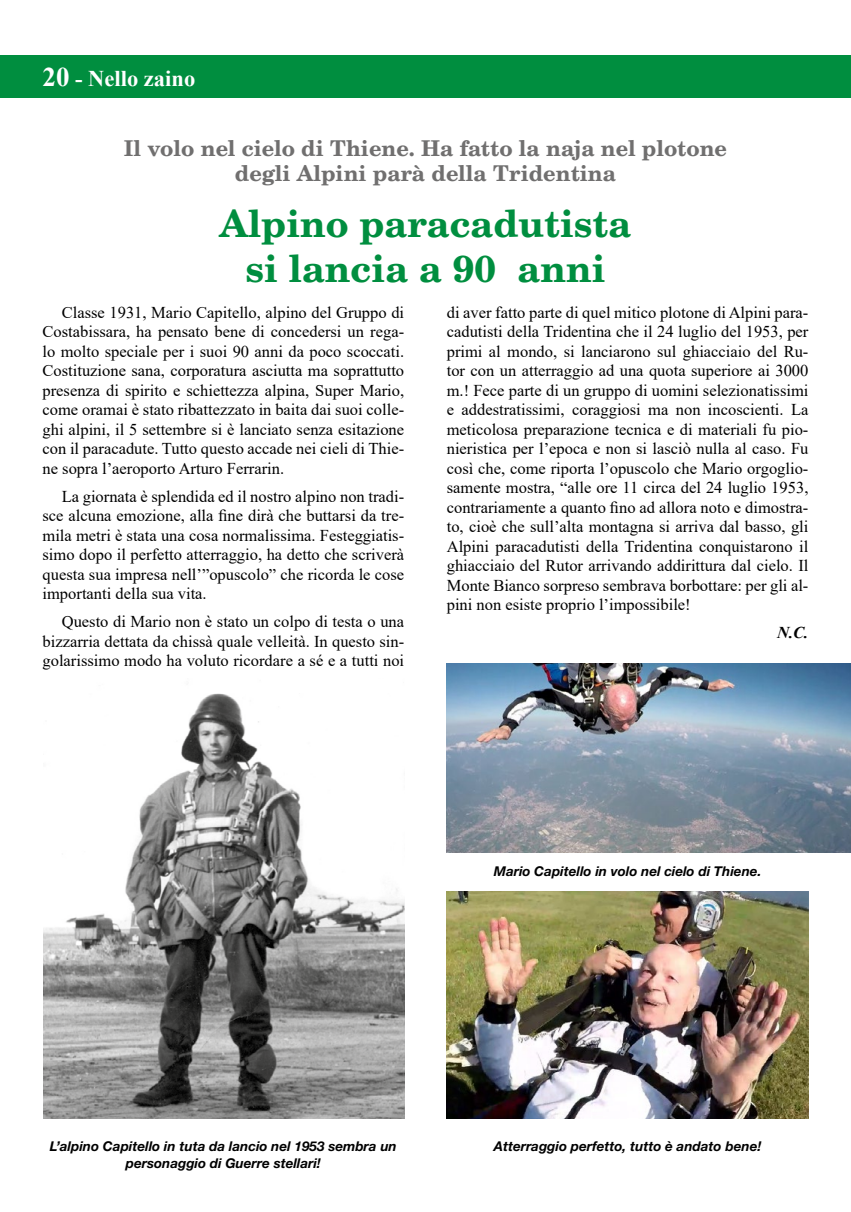
<style>
.page{position:relative;width:851px;height:1212px;background:#fff}
.page>*{position:absolute;margin:0;border:0;box-sizing:border-box;transform-origin:0 0}
.t1{font:700 37.5px/45px "C059";color:#008e3f;text-align:center}
.t2{font:700 22.5px "Times New Roman";color:#fff}
.t3{font:700 21.75px/24.8px "C059";color:#706f6f;text-align:center}
.t4{font:16.5px/19.5px "Times New Roman";color:#000;text-align:justify}
.t5{font:italic 700 16.5px "Times New Roman";color:#000}
.t6{font:italic 700 13.5px "Helvetica Neue LT Std";color:#000}
.s1{font-size:27px}
</style>
<div class="page">
<div style="left:0;top:55px;width:850px;height:43px;background:#008e3f"></div>
<hr style="left:850px;top:55px;width:1px;height:43px;background:#008e3f">
<img style="left:446px;top:663px;width:404px;height:190px">
<img style="left:446px;top:891px;width:362px;height:227px">
<img style="left:43px;top:693px;width:361px;height:425px">
<h2 class="t2" style="left:43px;top:62px;width:154px"><span class="s1">20</span> - Nello zaino</h2>
<h3 class="t3" style="left:124px;top:135px;width:604px">Il volo nel cielo di Thiene. Ha fatto la naja nel plotone degli Alpini parà della Tridentina</h3>
<h1 class="t1" style="left:219px;top:200px;width:413px">Alpino paracadutista si lancia a 90 anni</h1>
<p class="t4" style="left:43px;top:302px;width:363px;text-indent:19px">Classe 1931, Mario Capitello, alpino del Gruppo di Costabissara, ha pensato bene di concedersi un rega&shy;lo molto speciale per i suoi 90 anni da poco scoccati.<br>Costituzione sana, corporatura asciutta ma soprattutto presenza di spirito e schiettezza alpina, Super Mario, come oramai è stato ribattezzato in baita dai suoi colle&shy;ghi alpini, il 5 settembre si è lanciato senza esitazione con il paracadute. Tutto questo accade nei cieli di Thie&shy;ne sopra l’aeroporto Arturo Ferrarin.</p>
<p class="t4" style="left:43px;top:486px;width:363px;text-indent:19px">La giornata è splendida ed il nostro alpino non tradi&shy;sce alcuna emozione, alla fine dirà che buttarsi da tre&shy;mila metri è stata una cosa normalissima. Festeggiatis&shy;simo dopo il perfetto atterraggio, ha detto che scriverà questa sua impresa nell’”opuscolo” che ricorda le cose importanti della sua vita.</p>
<p class="t4" style="left:43px;top:611px;width:363px;text-indent:19px">Questo di Mario non è stato un colpo di testa o una bizzarria dettata da chissà quale velleità. In questo sin&shy;golarissimo modo ha voluto ricordare a sé e a tutti noi</p>
<p class="t4" style="left:446px;top:302px;width:363px">di aver fatto parte di quel mitico plotone di Alpini para&shy;cadutisti della Tridentina che il 24 luglio del 1953, per primi al mondo, si lanciarono sul ghiacciaio del Ru&shy;tor con un atterraggio ad una quota superiore ai 3000 m.! Fece parte di un gruppo di uomini selezionatissimi e addestratissimi, coraggiosi ma non incoscienti. La meticolosa preparazione tecnica e di materiali fu pio&shy;nieristica per l’epoca e non si lasciò nulla al caso. Fu così che, come riporta l’opuscolo che Mario orgoglio&shy;samente mostra, “alle ore 11 circa del 24 luglio 1953, contrariamente a quanto fino ad allora noto e dimostra&shy;to, cioè che sull’alta montagna si arriva dal basso, gli Alpini paracadutisti della Tridentina conquistarono il ghiacciaio del Rutor arrivando addirittura dal cielo. Il Monte Bianco sorpreso sembrava borbottare: per gli al&shy;pini non esiste proprio l’impossibile!</p>
<p class="t5" style="left:777px;top:621px;width:33px">N.C.</p>
<p class="t6" style="left:493px;top:863px;width:269px">Mario Capitello in volo nel cielo di Thiene.</p>
<p class="t6" style="left:50px;top:1138px;width:348px">L’alpino Capitello in tuta da lancio nel 1953 sembra un</p>
<p class="t6" style="left:493px;top:1138px;width:269px">Atterraggio perfetto, tutto è andato bene!</p>
<p class="t6" style="left:126px;top:1154px;width:196px">personaggio di Guerre stellari!</p>
</div>
